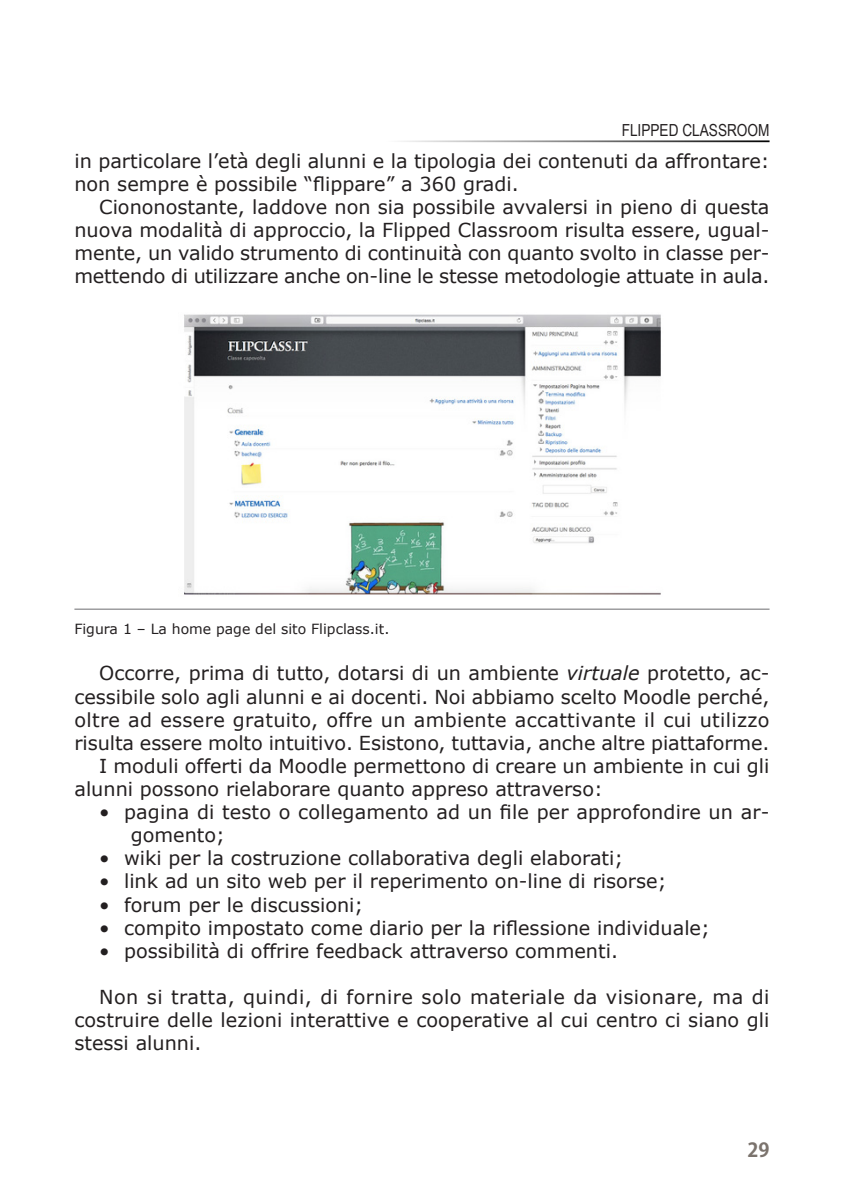
<style>
.page{position:relative;width:844px;height:1191px;background:#fff}
.page>*{position:absolute;margin:0;border:0;box-sizing:border-box;transform-origin:0 0}
.TESTO_BRICKS{font:19.25px/23.1px "Verdana";color:#231f20}
.t1{font:700 19.25px "Koz Go Pr 6 N";color:#7b736d}
.t2{font:16.62px "Arial Narrow";color:#231f20}
.FIG_BRICKS{font:14px "Verdana";color:#231f20}
.s1{font-style:italic}
</style>
<div class="page">
<hr style="left:384px;top:140px;width:385px;height:2px;background:#000">
<hr style="left:74px;top:609px;width:695px;height:1px;background:#6c6d70">
<img style="left:184px;top:314px;width:477px;height:281px">
<p class="t2" style="left:621px;top:118px;width:149px">FLIPPED CLASSROOM</p>
<p class="TESTO_BRICKS" style="left:74px;top:149px;width:696px">in particolare l’età degli alunni e la tipologia dei contenuti da affrontare: non sempre è possibile “flippare” a 360 gradi.</p>
<p class="TESTO_BRICKS" style="left:74px;top:195px;width:696px;text-align:justify;text-indent:25px">Ciononostante, laddove non sia possibile avvalersi in pieno di questa nuova modalità di approccio, la Flipped Classroom risulta essere, ugual&shy;mente, un valido strumento di continuità con quanto svolto in classe per&shy;mettendo di utilizzare anche on-line le stesse metodologie attuate in aula.</p>
<p class="FIG_BRICKS" style="left:74px;top:619px;width:316px">Figura 1 – La home page del sito Flipclass.it.</p>
<p class="TESTO_BRICKS" style="left:74px;top:661px;width:696px;text-align:justify;text-indent:25px">Occorre, prima di tutto, dotarsi di un ambiente <span class="s1">virtuale</span> protetto, ac&shy;cessibile solo agli alunni e ai docenti. Noi abbiamo scelto Moodle perché, oltre ad essere gratuito, offre un ambiente accattivante il cui utilizzo risulta essere molto intuitivo. Esistono, tuttavia, anche altre piattaforme.</p>
<p class="TESTO_BRICKS" style="left:74px;top:754px;width:696px;text-indent:25px">I moduli offerti da Moodle permettono di creare un ambiente in cui gli alunni possono rielaborare quanto appreso attraverso:</p>
<p class="TESTO_BRICKS" style="left:131px;top:800px;width:640px;text-indent:-32px">• pagina di testo o collegamento ad un file per approfondire un ar&shy;gomento;</p>
<p class="TESTO_BRICKS" style="left:99px;top:846px;width:525px">• wiki per la costruzione collaborativa degli elaborati;</p>
<p class="TESTO_BRICKS" style="left:99px;top:869px;width:568px">• link ad un sito web per il reperimento on-line di risorse;</p>
<p class="TESTO_BRICKS" style="left:99px;top:892px;width:265px">• forum per le discussioni;</p>
<p class="TESTO_BRICKS" style="left:99px;top:915px;width:612px">• compito impostato come diario per la riflessione individuale;</p>
<p class="TESTO_BRICKS" style="left:99px;top:939px;width:520px">• possibilità di offrire feedback attraverso commenti.</p>
<p class="TESTO_BRICKS" style="left:74px;top:985px;width:696px;text-align:justify;text-indent:25px">Non si tratta, quindi, di fornire solo materiale da visionare, ma di costruire delle lezioni interattive e cooperative al cui centro ci siano gli stessi alunni.</p>
<p class="t1" style="left:747px;top:1138px;width:24px">29</p>
</div>
